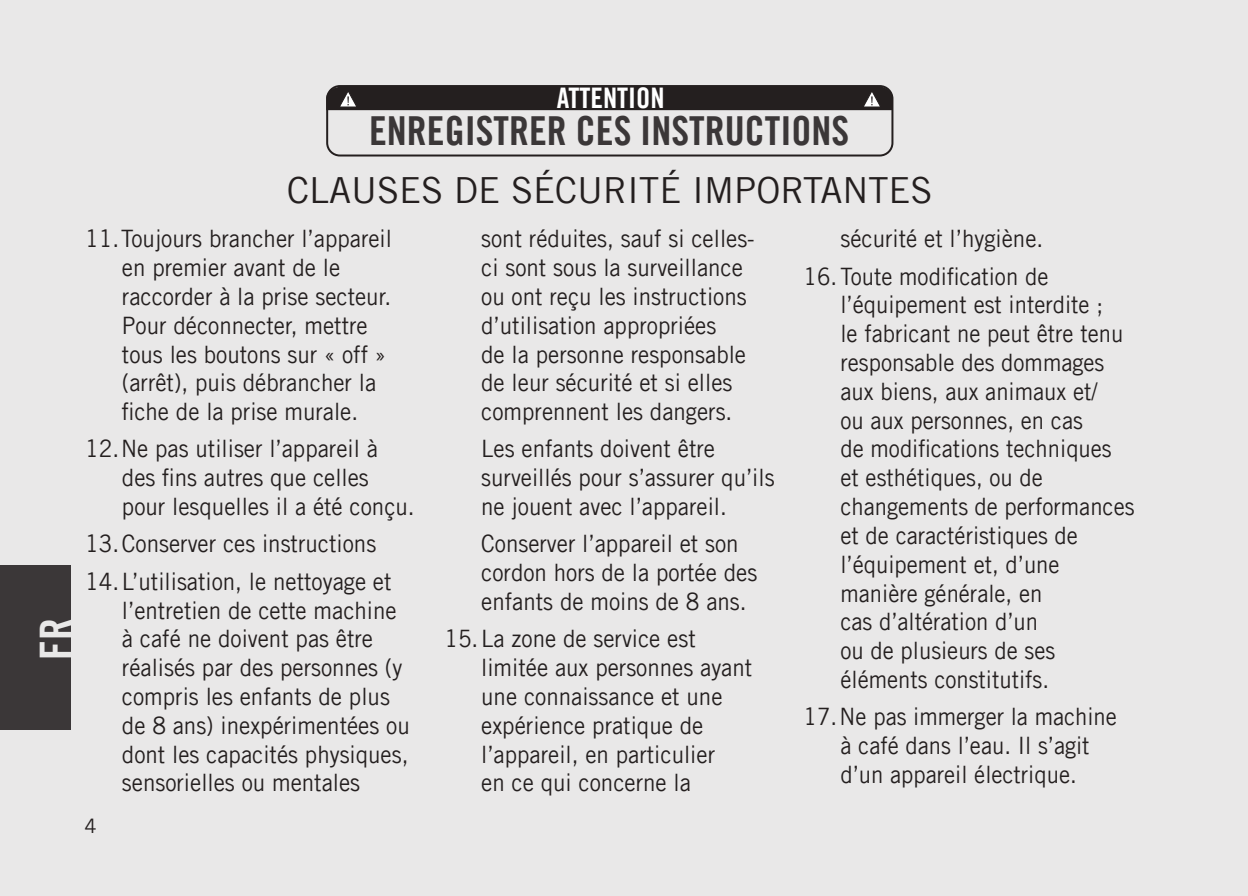
<style>
.page{position:relative;width:1248px;height:896px;background:#fff}
.page>*{position:absolute;margin:0;border:0;box-sizing:border-box;transform-origin:0 0}
.t1{font:44px "Trade Gothic LT Bold Cond Twenty";color:#e9e8e8}
.t2{font:40px "Trade Gothic LT Bold Cond Twenty";color:#3b3738}
.t3{font:36px "Trade Gothic LT";color:#241f1f}
.t4{font:28.4px "Trade Gothic LT Bold Cond Twenty";color:#fff}
.t5{font:24px/28.8px "Trade Gothic LT";color:#241f1f;scale:.93 1}
.t6{font:24px/28.8px "Trade Gothic LT";color:#241f1f;scale:.92 1}
.t7{font:20px "Trade Gothic LT";color:#241f1f}
</style>
<div class="page">
<div style="left:1219px;top:0;width:28px;height:896px;background:#e9e8e8"></div>
<div style="left:0;top:0;width:1219px;height:896px;background:#e9e8e8"></div>
<div style="left:0;top:565px;width:71px;height:165px;background:#3b3738"></div>
<div style="left:326px;top:85px;width:567px;height:71px;border:2px solid #241f1f;border-radius:13px"></div>
<svg style="left:326px;top:85px;width:567px;height:26px;background:#2e2a2a"></svg>
<h1 class="t1" style="left:29px;top:660px;width:43px;rotate:-90deg">FR</h1>
<p class="t4" style="left:556px;top:81px;width:109px">ATTENTION</p>
<h2 class="t2" style="left:369px;top:107px;width:481px">ENREGISTRER CES INSTRUCTIONS</h2>
<h3 class="t3" style="left:287px;top:169px;width:646px">CLAUSES DE SÉCURITÉ IMPORTANTES</h3>
<p class="t5" style="left:122px;top:224px;width:292px;text-indent:-37px">11.Toujours brancher l’appareil en premier avant de le raccorder à la prise secteur.<br>Pour déconnecter, mettre tous les boutons sur « off » (arrêt), puis débrancher la fiche de la prise murale.</p>
<p class="t5" style="left:122px;top:434px;width:316px;text-indent:-37px">12.Ne pas utiliser l’appareil à des fins autres que celles pour lesquelles il a été conçu.</p>
<p class="t5" style="left:85px;top:525px;width:331px;line-height:37.4px">13.Conserver ces instructions<br>14.L’utilisation, le nettoyage et</p>
<p class="t5" style="left:122px;top:595px;width:311px">l’entretien de cette machine à café ne doivent pas être réalisés par des personnes (y compris les enfants de plus de 8 ans) inexpérimentées ou dont les capacités physiques, sensorielles ou mentales</p>
<p class="t7" style="left:84px;top:814px;width:14px">4</p>
<p class="t5" style="left:481px;top:224px;width:295px">sont réduites, sauf si celles&shy;ci sont sous la surveillance ou ont reçu les instructions d’utilisation appropriées<br>de la personne responsable de leur sécurité et si elles comprennent les dangers.</p>
<p class="t5" style="left:481px;top:434px;width:317px">Les enfants doivent être surveillés pour s’assurer qu’ils ne jouent avec l’appareil.</p>
<p class="t5" style="left:481px;top:529px;width:298px">Conserver l’appareil et son cordon hors de la portée des enfants de moins de 8 ans.</p>
<p class="t5" style="left:481px;top:624px;width:293px;text-indent:-37px">15.La zone de service est limitée aux personnes ayant une connaissance et une expérience pratique de l’appareil, en particulier<br>en ce qui concerne la</p>
<p class="t5" style="left:840px;top:224px;width:219px">sécurité et l’hygiène.</p>
<p class="t6" style="left:840px;top:261px;width:321px;text-indent:-37px">16. Toute modification de l’équipement est interdite ;<br>le fabricant ne peut être tenu responsable des dommages aux biens, aux animaux et/<br>ou aux personnes, en cas<br>de modifications techniques et esthétiques, ou de changements de performances et de caractéristiques de l’équipement et, d’une manière générale, en<br>cas d’altération d’un<br>ou de plusieurs de ses éléments constitutifs.</p>
<p class="t6" style="left:803px;top:702px;width:342px;text-align:center">17.Ne pas immerger la machine à café dans l’eau. Il s’agit<br>d’un appareil électrique.</p>
</div>
